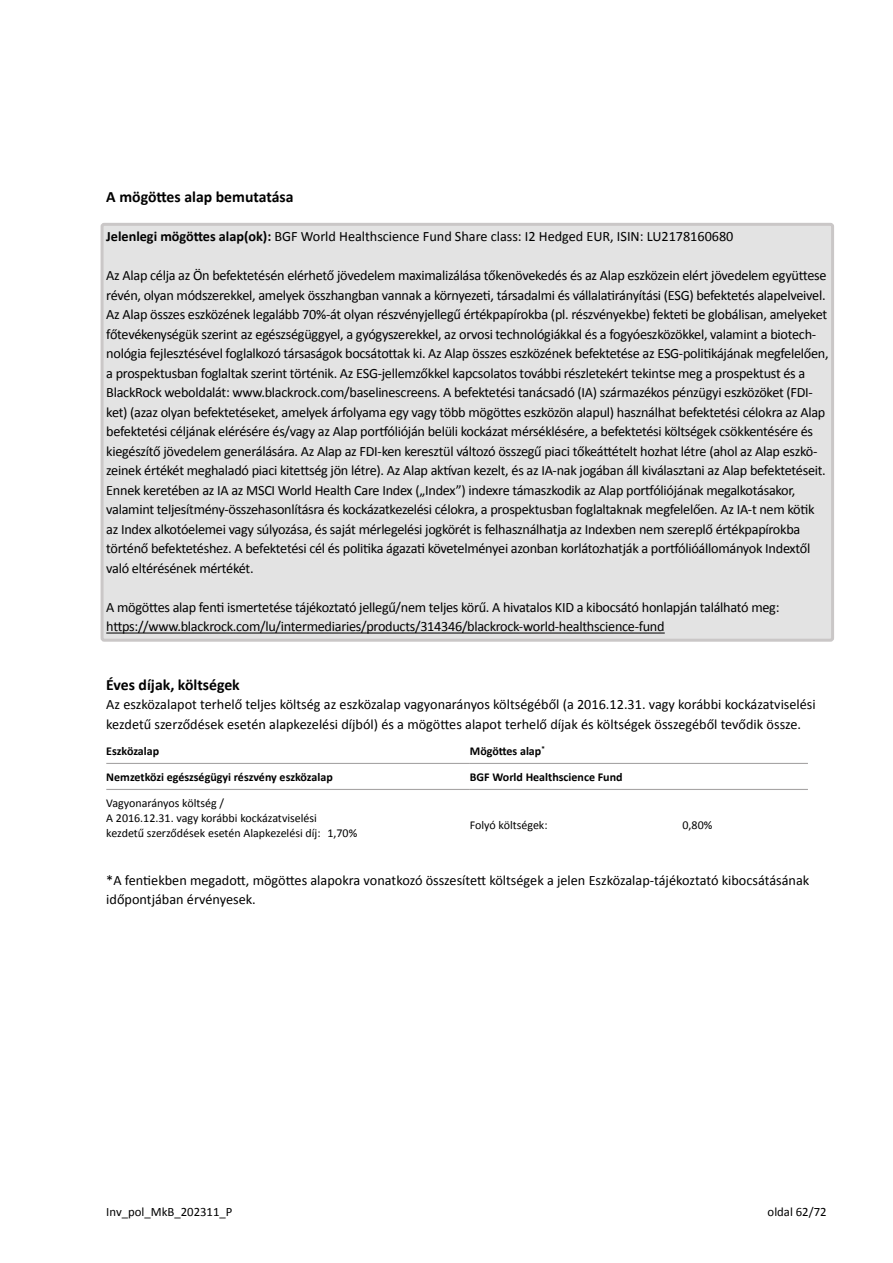
<style>
.page{position:relative;width:893px;height:1263px;background:#fff}
.page>*{position:absolute;margin:0;border:0;box-sizing:border-box;transform-origin:0 0}
.t1{font:700 15.75px "Calibri";color:#000}
.t2{font:14.25px/19.5px "Calibri";letter-spacing:-.02em;color:#000}
.t3{font:14.25px/19.5px "Calibri";color:#000}
.t4{font:12.75px "Calibri";color:#000}
.t5{font:12px/15px "Calibri";color:#000}
.t6{font:700 12px "Calibri";color:#000}
.s1{font-weight:700}
</style>
<div class="page">
<div style="left:102px;top:224px;width:731px;height:416px;background:#e3e3e3;border-radius:2px"></div>
<div style="left:101px;top:223px;width:733px;height:419px;border:3px solid #cac7c7;border-radius:2px"></div>
<hr style="left:106px;top:632px;width:559px;height:1px;background:#000">
<hr style="left:106px;top:763px;width:364px;height:1px;background:#a7a5a5">
<hr style="left:470px;top:763px;width:338px;height:1px;background:#a7a5a5">
<hr style="left:106px;top:789px;width:364px;height:1px;background:#a7a5a5">
<hr style="left:470px;top:789px;width:338px;height:1px;background:#a7a5a5">
<p class="t1" style="left:106px;top:187px;width:189px">A mögöttes alap bemutatása</p>
<p class="t3" style="left:106px;top:227px;width:629px"><span class="s1">Jelenlegi mögöttes alap(ok):</span> BGF World Healthscience Fund Share class: I2 Hedged EUR, ISIN: LU2178160680</p>
<p class="t2" style="left:106px;top:266px;width:724px">Az Alap célja az Ön befektetésén elérhető jövedelem maximalizálása tőkenövekedés és az Alap eszközein elért jövedelem együttese révén, olyan módszerekkel, amelyek összhangban vannak a környezeti, társadalmi és vállalatirányítási (ESG) befektetés alapelveivel.<br>Az Alap összes eszközének legalább 70%-át olyan részvényjellegű értékpapírokba (pl. részvényekbe) fekteti be globálisan, amelyeket főtevékenységük szerint az egészségüggyel, a gyógyszerekkel, az orvosi technológiákkal és a fogyóeszközökkel, valamint a biotech&shy;nológia fejlesztésével foglalkozó társaságok bocsátottak ki. Az Alap összes eszközének befektetése az ESG-politikájának megfelelően, a prospektusban foglaltak szerint történik. Az ESG-jellemzőkkel kapcsolatos további részletekért tekintse meg a prospektust és a BlackRock weboldalát: www.blackrock.com/baselinescreens. A befektetési tanácsadó (IA) származékos pénzügyi eszközöket (FDI&shy;ket) (azaz olyan befektetéseket, amelyek árfolyama egy vagy több mögöttes eszközön alapul) használhat befektetési célokra az Alap befektetési céljának elérésére és/vagy az Alap portfólióján belüli kockázat mérséklésére, a befektetési költségek csökkentésére és kiegészítő jövedelem generálására. Az Alap az FDI-ken keresztül változó összegű piaci tőkeáttételt hozhat létre (ahol az Alap eszkö&shy;zeinek értékét meghaladó piaci kitettség jön létre). Az Alap aktívan kezelt, és az IA-nak jogában áll kiválasztani az Alap befektetéseit.<br>Ennek keretében az IA az MSCI World Health Care Index („Index”) indexre támaszkodik az Alap portfóliójának megalkotásakor, valamint teljesítmény-összehasonlításra és kockázatkezelési célokra, a prospektusban foglaltaknak megfelelően. Az IA-t nem kötik az Index alkotóelemei vagy súlyozása, és saját mérlegelési jogkörét is felhasználhatja az Indexben nem szereplő értékpapírokba történő befektetéshez. A befektetési cél és politika ágazati követelményei azonban korlátozhatják a portfólióállományok Indextől való eltérésének mértékét.</p>
<p class="t2" style="left:106px;top:597px;width:675px">A mögöttes alap fenti ismertetése tájékoztató jellegű/nem teljes körű. A hivatalos KID a kibocsátó honlapján található meg: https://www.blackrock.com/lu/intermediaries/products/314346/blackrock-world-healthscience-fund</p>
<p class="t1" style="left:106px;top:675px;width:135px">Éves díjak, költségek</p>
<p class="t3" style="left:106px;top:695px;width:711px">Az eszközalapot terhelő teljes költség az eszközalap vagyonarányos költségéből (a 2016.12.31. vagy korábbi kockázatviselési kezdetű szerződések esetén alapkezelési díjból) és a mögöttes alapot terhelő díjak és költségek összegéből tevődik össze.</p>
<p class="t6" style="left:106px;top:743px;width:54px">Eszközalap</p>
<p class="t6" style="left:470px;top:743px;width:76px">Mögöttes alap<sup>*</sup></p>
<p class="t6" style="left:106px;top:769px;width:228px">Nemzetközi egészségügyi részvény eszközalap</p>
<p class="t6" style="left:470px;top:769px;width:154px">BGF World Healthscience Fund</p>
<p class="t5" style="left:106px;top:795px;width:252px">Vagyonarányos költség /<br>A 2016.12.31. vagy korábbi kockázatviselési kezdetű szerződések esetén Alapkezelési díj: 1,70%</p>
<p class="t5" style="left:470px;top:818px;width:79px">Folyó költségek:</p>
<p class="t5" style="left:682px;top:818px;width:31px">0,80%</p>
<p class="t3" style="left:106px;top:870px;width:705px">*A fentiekben megadott, mögöttes alapokra vonatkozó összesített költségek a jelen Eszközalap-tájékoztató kibocsátásának időpontjában érvényesek.</p>
<p class="t4" style="left:106px;top:1204px;width:128px">Inv_pol_MkB_202311_P</p>
<p class="t4" style="left:768px;top:1204px;width:61px">oldal 62/72</p>
</div>
